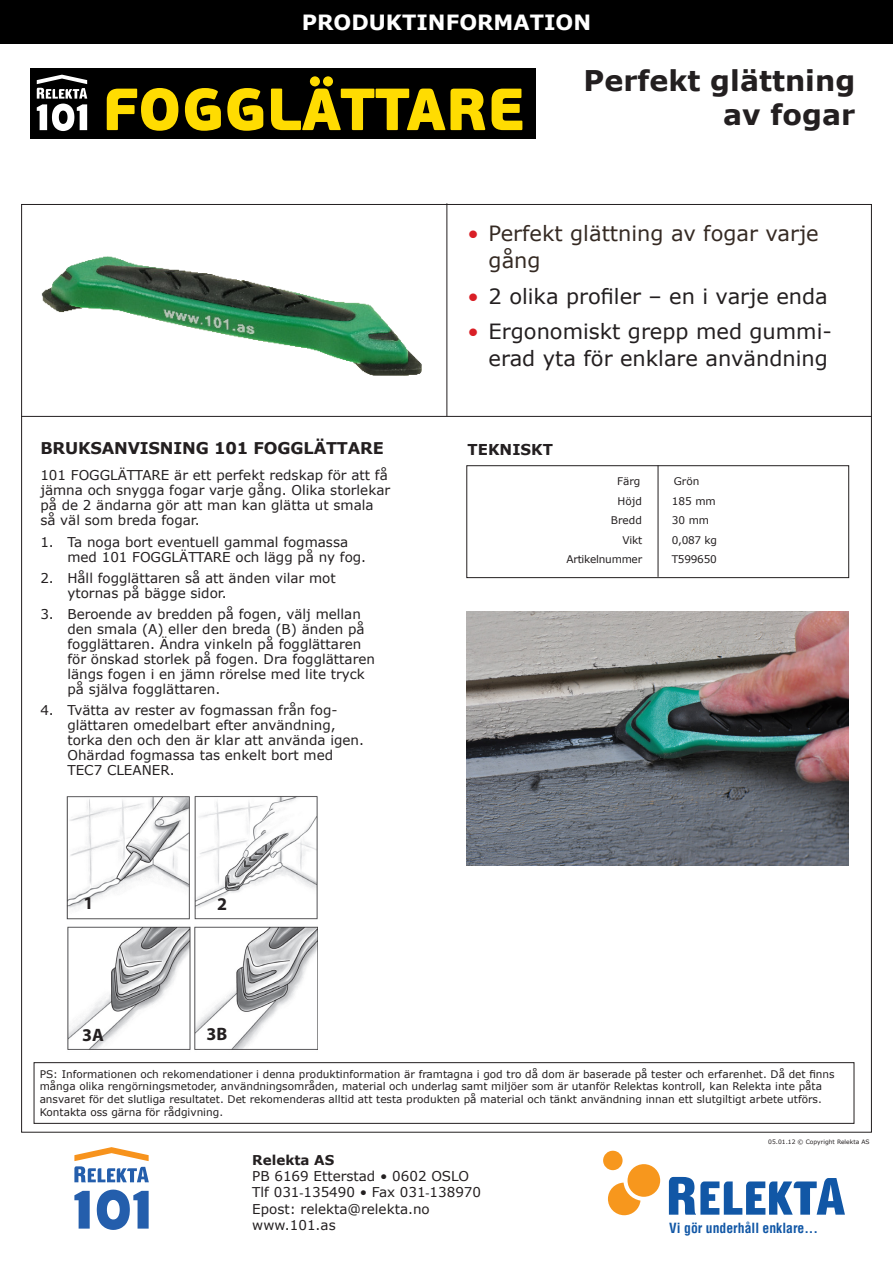
<style>
.page{position:relative;width:893px;height:1263px;background:#fff}
.page>*{position:absolute;margin:0;border:0;box-sizing:border-box;transform-origin:0 0}
.t1{font:900 59.25px "PF Beau Sans Pro";color:#ffdc01}
.Overskrift{font:700 28.5px "Verdana";color:#231f20}
.Salgsargumenter{font:21px/27px "Verdana";color:#231f20;text-align:right}
.Salgsargumenter-2{font:21px/27px "Verdana";color:#352a23}
.t2{font:700 21px "Verdana";color:#fff}
.t3{font:700 18px "Myriad Pro";color:#231f20}
.t4{font:700 16.2px "Verdana";letter-spacing:-.01em;color:#231f20}
.Brødtekst{font:700 15px "Verdana";color:#231f20}
.t5{font:700 condensed 13.65px "Helvetica LT";color:#1157a6}
.t6{font:13.5px/15px "Verdana";color:#231f20}
.t7{font:700 13.5px "Verdana";color:#231f20}
.Teknisk{font:10.5px/12.6px "Verdana";color:#231f20}
.Teknisk-2{font:10.5px "Verdana";letter-spacing:-.02em;color:#231f20}
.Brødtekst-2{font:10.5px "Verdana";color:#231f20}
.t8{font:6px "Verdana";color:#231f20}
.s1{color:#d91f26}
.s2{font-family:"Arial";font-size:12px}
</style>
<div class="page">
<svg style="left:97px;top:1189px;width:52px;height:41px"></svg>
<svg style="left:74px;top:1191px;width:16px;height:37px"></svg>
<svg style="left:74px;top:1147px;width:75px;height:35px"></svg>
<div style="left:603px;top:1151px;width:20px;height:19px;background:#f7971d;border-radius:50%"></div>
<svg style="left:608px;top:1182px;width:32px;height:33px"></svg>
<div style="left:627px;top:1164px;width:33px;height:33px;background:#f7971d;border-radius:50%"></div>
<svg style="left:669px;top:1177px;width:176px;height:38px"></svg>
<div style="left:0;top:0;width:893px;height:44px;background:#000"></div>
<div style="left:34px;top:1062px;width:820px;height:62px;border:1px solid #231f20"></div>
<hr style="left:21px;top:416px;width:851px;height:1px;background:#231f20">
<hr style="left:446px;top:203px;width:1px;height:213px;background:#231f20">
<div style="left:466px;top:465px;width:383px;height:113px;border:1px solid #231f20"></div>
<hr style="left:658px;top:465px;width:1px;height:112px;background:#231f20">
<img style="left:66px;top:796px;width:252px;height:123px">
<img style="left:67px;top:926px;width:123px;height:124px">
<img style="left:194px;top:926px;width:124px;height:124px">
<img style="left:21px;top:221px;width:427px;height:172px">
<div style="left:31px;top:68px;width:505px;height:71px;background:#000"></div>
<svg style="left:37px;top:75px;width:50px;height:56px"></svg>
<img style="left:466px;top:612px;width:383px;height:254px">
<p class="t2" style="left:302px;top:8px;width:291px">PRODUKTINFORMATION</p>
<p class="t1" style="left:102px;top:71px;width:424px">FOGGLÄTTARE</p>
<p class="Overskrift" style="left:583px;top:60px;width:273px">Perfekt glättning</p>
<p class="Overskrift" style="left:723px;top:95px;width:134px">av fogar</p>
<p class="t4" style="left:40px;top:437px;width:345px">BRUKSANVISNING 101 FOGGLÄTTARE</p>
<p class="t6" style="left:40px;top:467px;width:351px">101 FOGGLÄTTARE är ett perfekt redskap för att få jämna och snygga fogar varje gång. Olika storlekar på de 2 ändarna gör att man kan glätta ut smala så väl som breda fogar.</p>
<p class="t6" style="left:67px;top:535px;width:300px;text-indent:-27px">1. Ta noga bort eventuell gammal fogmassa med 101 FOGGLÄTTARE och lägg på ny fog.</p>
<p class="t6" style="left:67px;top:571px;width:270px;text-indent:-27px">2. Håll fogglättaren så att änden vilar mot ytornas på bägge sidor.</p>
<p class="t6" style="left:67px;top:607px;width:309px;text-indent:-27px">3. Beroende av bredden på fogen, välj mellan den smala (A) eller den breda (B) änden på fogglättaren. Ändra vinkeln på fogglättaren för önskad storlek på fogen. Dra fogglättaren längs fogen i en jämn rörelse med lite tryck på själva fogglättaren.</p>
<p class="t6" style="left:67px;top:703px;width:298px;text-indent:-27px">4. Tvätta av rester av fogmassan från fog&shy;glättaren omedelbart efter användning, torka den och den är klar att använda igen.</p>
<p class="t6" style="left:67px;top:748px;width:267px">Ohärdad fogmassa tas enkelt bort med<br>TEC7 CLEANER.</p>
<p class="t3" style="left:84px;top:891px;width:11px">1</p>
<p class="t3" style="left:217px;top:892px;width:11px">2</p>
<p class="t3" style="left:82px;top:1023px;width:23px">3A</p>
<p class="t3" style="left:206px;top:1022px;width:22px">3B</p>
<p class="Salgsargumenter-2" style="left:489px;top:220px;width:332px;text-indent:-21px"><span class="s1">•</span> Perfekt glättning av fogar varje gång</p>
<p class="Salgsargumenter" style="left:467px;top:283px;width:362px"><span class="s1">•</span> 2 olika profiler – en i varje enda</p>
<p class="Salgsargumenter" style="left:467px;top:318px;width:366px"><span class="s1">•</span> Ergonomiskt grepp med gummi&shy;erad yta för enklare användning</p>
<p class="Brødtekst" style="left:468px;top:439px;width:87px">TEKNISKT</p>
<p class="Brødtekst-2" style="left:617px;top:474px;width:25px">Färg</p>
<p class="Brødtekst-2" style="left:674px;top:474px;width:27px">Grön</p>
<p class="Teknisk" style="left:617px;top:495px;width:26px">Höjd</p>
<p class="Teknisk" style="left:672px;top:495px;width:46px">185 mm</p>
<p class="Teknisk" style="left:611px;top:514px;width:33px">Bredd</p>
<p class="Teknisk" style="left:672px;top:514px;width:39px">30 mm</p>
<p class="Teknisk" style="left:622px;top:533px;width:21px">Vikt</p>
<p class="Teknisk" style="left:672px;top:533px;width:47px">0,087 kg</p>
<p class="Teknisk-2" style="left:566px;top:552px;width:77px">Artikelnummer</p>
<p class="Teknisk-2" style="left:672px;top:552px;width:47px">T599650</p>
<p class="Teknisk" style="left:40px;top:1067px;width:796px">PS: Informationen och rekomendationer i denna produktinformation är framtagna i god tro då dom är baserade på tester och erfarenhet. Då det finns många olika rengörningsmetoder, användningsområden, material och underlag samt miljöer som är utanför Relektas kontroll, kan Relekta inte påta ansvaret för det slutliga resultatet. Det rekomenderas alltid att testa produkten på material och tänkt användning innan ett slutgiltigt arbete utförs.<br>Kontakta oss gärna för rådgivning.</p>
<p class="t7" style="left:252px;top:1150px;width:84px">Relekta AS</p>
<p class="t6" style="left:252px;top:1169px;width:218px">PB 6169 Etterstad • 0602 OSLO</p>
<p class="t6" style="left:252px;top:1185px;width:230px">Tlf 031<span class="s2">-</span>135490 • Fax 031<span class="s2">-</span>138970</p>
<p class="t6" style="left:252px;top:1201px;width:179px">Epost: relekta@relekta.no</p>
<p class="t6" style="left:252px;top:1217px;width:85px">www.101.as</p>
<p class="t8" style="left:768px;top:1137px;width:103px">05.01.12 © Copyright Relekta AS</p>
<p class="t5" style="left:669px;top:1219px;width:150px">Vi gör underhåll enklare...</p>
</div>
